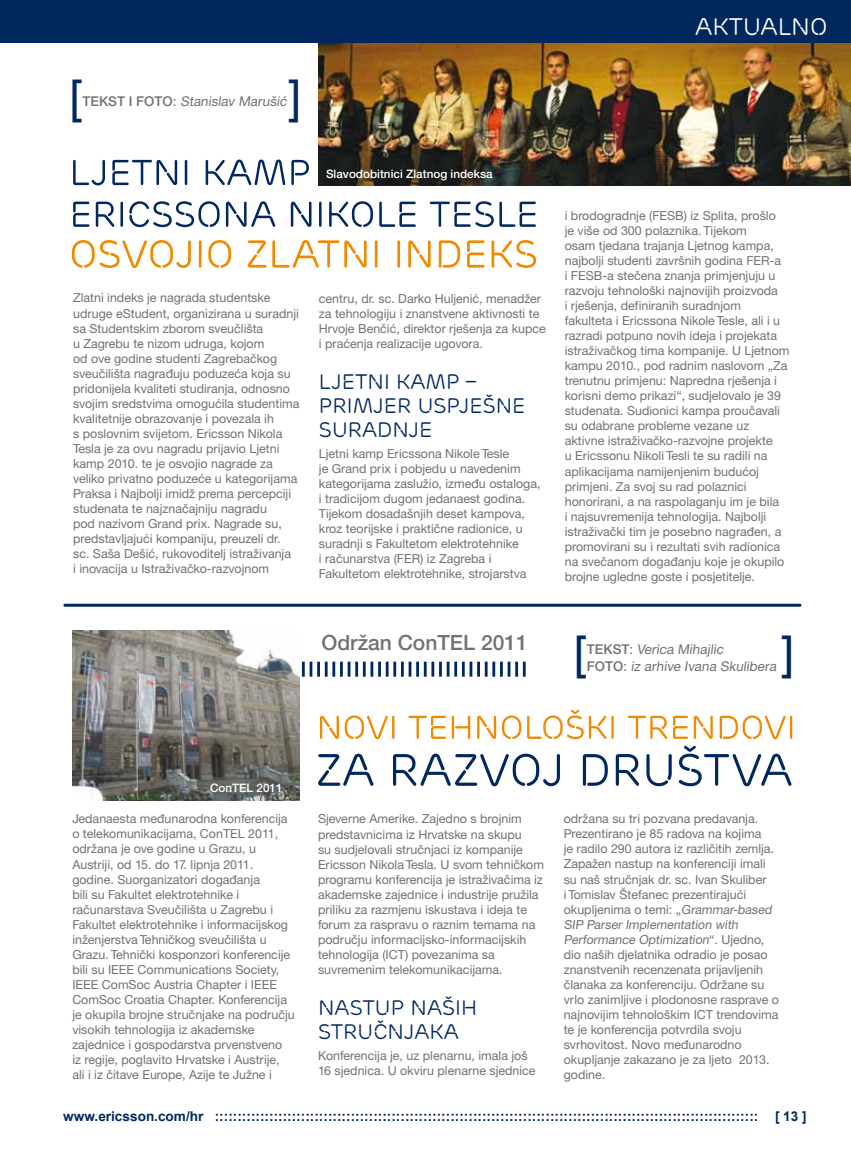
<style>
.page{position:relative;width:851px;height:1149px;background:#fff}
.page>*{position:absolute;margin:0;border:0;box-sizing:border-box;transform-origin:0 0}
.t1{font:46.5px "Arial";color:#00285f}
.t2{font:24px "Ericsson Capital";color:#fff}
.t3{font:21px/24px "Ericsson Capital";color:#00285f}
.t4{font:500 21px "Ericsson Sans";color:#707172}
.t5{font:700 13.5px "Arial";color:#00285f}
.t6{font:13.5px "Ericsson Sans";color:#707172}
.t7{font:500 13.5px "Ericsson Sans";color:#707172}
.t8{font:12.45px/15px "Ericsson Sans";color:#707172}
.t9{font:500 11.7px "Ericsson Sans";color:#fff}
.s1{font-weight:500}
</style>
<div class="page">
<hr style="left:302px;top:661px;width:3px;height:15px;background:#00285f">
<hr style="left:309px;top:661px;width:3px;height:15px;background:#00285f">
<hr style="left:317px;top:661px;width:3px;height:15px;background:#00285f">
<svg style="left:325px;top:661px;width:2px;height:15px"></svg>
<hr style="left:332px;top:661px;width:3px;height:15px;background:#00285f">
<hr style="left:340px;top:661px;width:3px;height:15px;background:#00285f">
<hr style="left:347px;top:661px;width:3px;height:15px;background:#00285f">
<hr style="left:355px;top:661px;width:3px;height:15px;background:#00285f">
<svg style="left:363px;top:661px;width:2px;height:15px"></svg>
<hr style="left:370px;top:661px;width:3px;height:15px;background:#00285f">
<hr style="left:378px;top:661px;width:3px;height:15px;background:#00285f">
<hr style="left:385px;top:661px;width:3px;height:15px;background:#00285f">
<hr style="left:393px;top:661px;width:3px;height:15px;background:#00285f">
<hr style="left:401px;top:661px;width:3px;height:15px;background:#00285f">
<hr style="left:408px;top:661px;width:3px;height:15px;background:#00285f">
<hr style="left:416px;top:661px;width:3px;height:15px;background:#00285f">
<svg style="left:424px;top:661px;width:2px;height:15px"></svg>
<hr style="left:431px;top:661px;width:3px;height:15px;background:#00285f">
<hr style="left:439px;top:661px;width:3px;height:15px;background:#00285f">
<hr style="left:446px;top:661px;width:3px;height:15px;background:#00285f">
<hr style="left:454px;top:661px;width:3px;height:15px;background:#00285f">
<svg style="left:462px;top:661px;width:2px;height:15px"></svg>
<hr style="left:469px;top:661px;width:3px;height:15px;background:#00285f">
<hr style="left:477px;top:661px;width:3px;height:15px;background:#00285f">
<hr style="left:484px;top:661px;width:3px;height:15px;background:#00285f">
<hr style="left:492px;top:661px;width:3px;height:15px;background:#00285f">
<svg style="left:500px;top:661px;width:2px;height:15px"></svg>
<hr style="left:507px;top:661px;width:3px;height:15px;background:#00285f">
<hr style="left:515px;top:661px;width:3px;height:15px;background:#00285f">
<svg style="left:523px;top:661px;width:2px;height:15px"></svg>
<img style="left:318px;top:43px;width:532px;height:143px">
<hr style="left:0;top:853px;width:1px;height:229px;background:#fabb00">
<div style="left:0;top:0;width:850px;height:43px;background:#00285f"></div>
<hr style="left:65px;top:603px;width:734px;height:3px;background:#00285f">
<svg style="left:318px;top:745px;width:473px;height:41px"></svg>
<svg style="left:320px;top:709px;width:472px;height:30px"></svg>
<svg style="left:72px;top:240px;width:464px;height:28px"></svg>
<svg style="left:73px;top:201px;width:463px;height:26px"></svg>
<svg style="left:73px;top:159px;width:236px;height:26px"></svg>
<img style="left:73px;top:630px;width:226px;height:170px">
<h1 class="t1" style="left:70px;top:66px;width:14px">[</h1>
<h1 class="t1" style="left:288px;top:66px;width:14px">]</h1>
<p class="t7" style="left:82px;top:93px;width:10px">TEKST</p>
<p class="t6" style="left:129px;top:94px;width:161px"><span class="s1">i f o TO</span> : Stanislav Marušić</p>
<p class="t9" style="left:326px;top:167px;width:168px">Slavodobitnici Zlatnog indeksa</p>
<p class="t8" style="left:73px;top:290px;width:228px">Zlatni indeks je nagrada studentske udruge eStudent, organizirana u suradnji sa Studentskim zborom sveučlišta<br>u Zagrebu te nizom udruga, kojom<br>od ove godine studenti Zagrebačkog sveučilišta nagrađuju poduzeća koja su pridonijela kvaliteti studiranja, odnosno svojim sredstvima omogućila studentima kvalitetnije obrazovanje i povezala ih<br>s poslovnim svijetom. Ericsson Nikola Tesla je za ovu nagradu prijavio Ljetni kamp 2010. te je osvojio nagrade za veliko privatno poduzeće u kategorijama Praksa i Najbolji imidž prema percepciji studenata te najznačajniju nagradu<br>pod nazivom Grand prix. Nagrade su, predstavljajući kompaniju, preuzeli dr. sc. Saša Dešić, rukovoditelj istraživanja<br>i inovacija u Istraživačko-razvojnom</p>
<p class="t8" style="left:319px;top:290px;width:228px">centru, dr. sc. Darko Huljenić, menadžer za tehnologiju i znanstvene aktivnosti te Hrvoje Benčić, direktor rješenja za kupce i praćenja realizacije ugovora.</p>
<h3 class="t3" style="left:319px;top:369px;width:208px">LJETNI KAMP –<br>PRIMJER USPJEŠNE<br>SURADNJE</h3>
<p class="t8" style="left:319px;top:446px;width:223px">Ljetni kamp Ericssona Nikole Tesle<br>je Grand prix i pobjedu u navedenim kategorijama zaslužio, između ostaloga, i tradicijom dugom jedanaest godina.<br>Tijekom dosadašnjih deset kampova, kroz teorijske i praktične radionice, u suradnji s Fakultetom elektrotehnike<br>i računarstva (FER) iz Zagreba i Fakultetom elektrotehnike, strojarstva</p>
<h2 class="t2" style="left:695px;top:13px;width:134px">AKTUALNO</h2>
<p class="t8" style="left:564px;top:208px;width:226px">i brodogradnje (FESB) iz Splita, prošlo<br>je više od 300 polaznika. Tijekom<br>osam tjedana trajanja Ljetnog kampa, najbolji studenti završnih godina FER-a<br>i FESB-a stečena znanja primjenjuju u razvoju tehnološki najnovijih proizvoda<br>i rješenja, definiranih suradnjom fakulteta i Ericssona Nikole Tesle, ali i u razradi potpuno novih ideja i projekata istraživačkog tima kompanije. U Ljetnom kampu 2010., pod radnim naslovom „Za trenutnu primjenu: Napredna rješenja i korisni demo prikazi“, sudjelovalo je 39 studenata. Sudionici kampa proučavali su odabrane probleme vezane uz aktivne istraživačko-razvojne projekte<br>u Ericssonu Nikoli Tesli te su radili na aplikacijama namijenjenim budućoj primjeni. Za svoj su rad polaznici honorirani, a na raspolaganju im je bila<br>i najsuvremenija tehnologija. Najbolji istraživački tim je posebno nagrađen, a promovirani su i rezultati svih radionica na svečanom događanju koje je okupilo brojne ugledne goste i posjetitelje.</p>
<h3 class="t4" style="left:321px;top:630px;width:130px">Održan ConTEL</h3>
<h3 class="t4" style="left:481px;top:630px;width:48px">2011</h3>
<h1 class="t1" style="left:574px;top:622px;width:14px">[</h1>
<p class="t7" style="left:587px;top:641px;width:10px">TEKST</p>
<p class="t6" style="left:629px;top:642px;width:97px">: Verica Mihaj lic</p>
<h1 class="t1" style="left:781px;top:622px;width:14px">]</h1>
<p class="t7" style="left:587px;top:658px;width:10px">FOTO</p>
<p class="t6" style="left:623px;top:658px;width:156px">: iz arhive Ivana Skulibera</p>
<p class="t9" style="left:210px;top:780px;width:31px">ConTEL</p>
<p class="t9" style="left:256px;top:780px;width:28px">2011</p>
<p class="t8" style="left:72px;top:811px;width:224px">Jedanaesta međunarodna konferencija o telekomunikacijama, ConTEL 2011, održana je ove godine u Grazu, u Austriji, od 15. do 17. lipnja 2011. godine. Suorganizatori događanja<br>bili su Fakultet elektrotehnike i računarstava Sveučilišta u Zagrebu i Fakultet elektrotehnike i informacijskog inženjerstva Tehničkog sveučilišta u Grazu. Tehnički kosponzori konferencije bili su IEEE Communications Society, IEEE ComSoc Austria Chapter i IEEE ComSoc Croatia Chapter. Konferencija je okupila brojne stručnjake na području visokih tehnologija iz akademske zajednice i gospodarstva prvenstveno<br>iz regije, poglavito Hrvatske i Austrije, ali i iz čitave Europe, Azije te Južne i</p>
<p class="t8" style="left:318px;top:811px;width:227px">Sjeverne Amerike. Zajedno s brojnim predstavnicima iz Hrvatske na skupu<br>su sudjelovali stručnjaci iz kompanije Ericsson Nikola Tesla. U svom tehničkom programu konferencija je istraživačima iz akademske zajednice i industrije pružila priliku za razmjenu iskustava i ideja te forum za raspravu o raznim temama na području informacijsko-informacijskih tehnologija (ICT) povezanima sa suvremenim telekomunikacijama.</p>
<h3 class="t3" style="left:318px;top:995px;width:161px">NASTUP NAŠIH<br>STRUČNJAKA</h3>
<p class="t8" style="left:318px;top:1047px;width:219px">Konferencija je, uz plenarnu, imala još<br>16 sjednica. U okviru plenarne sjednice</p>
<p class="t8" style="left:563px;top:811px;width:217px">održana su tri pozvana predavanja.<br>Prezentirano je 85 radova na kojima<br>je radilo 290 autora iz različitih zemlja.<br>Zapažen nastup na konferenciji imali su naš stručnjak dr. sc. Ivan Skuliber<br>i Tomislav Štefanec prezentirajući okupljenima o temi: „Grammar-based SIP Parser Implementation with Performance Optimization“ . U j e d n o, dio naših djelatnika odradio je posao znanstvenih recenzenata prijavljenih članaka za konferenciju. Održane su vrlo zanimljive i plodonosne rasprave o najnovijim tehnološkim ICT trendovima te je konferencija potvrdila svoju svrhovitost. Novo međunarodno okupljanje zakazano je za ljeto 2013. godine.</p>
<p class="t5" style="left:63px;top:1106px;width:744px">www.ericsson.com/hr :::::::::::::::::::::::::::::::::::::::::::::::::::::::::::::::::::::::::::::::::::::::::::::::::::::::::::::::::::::::: [ 13 ]</p>
</div>
